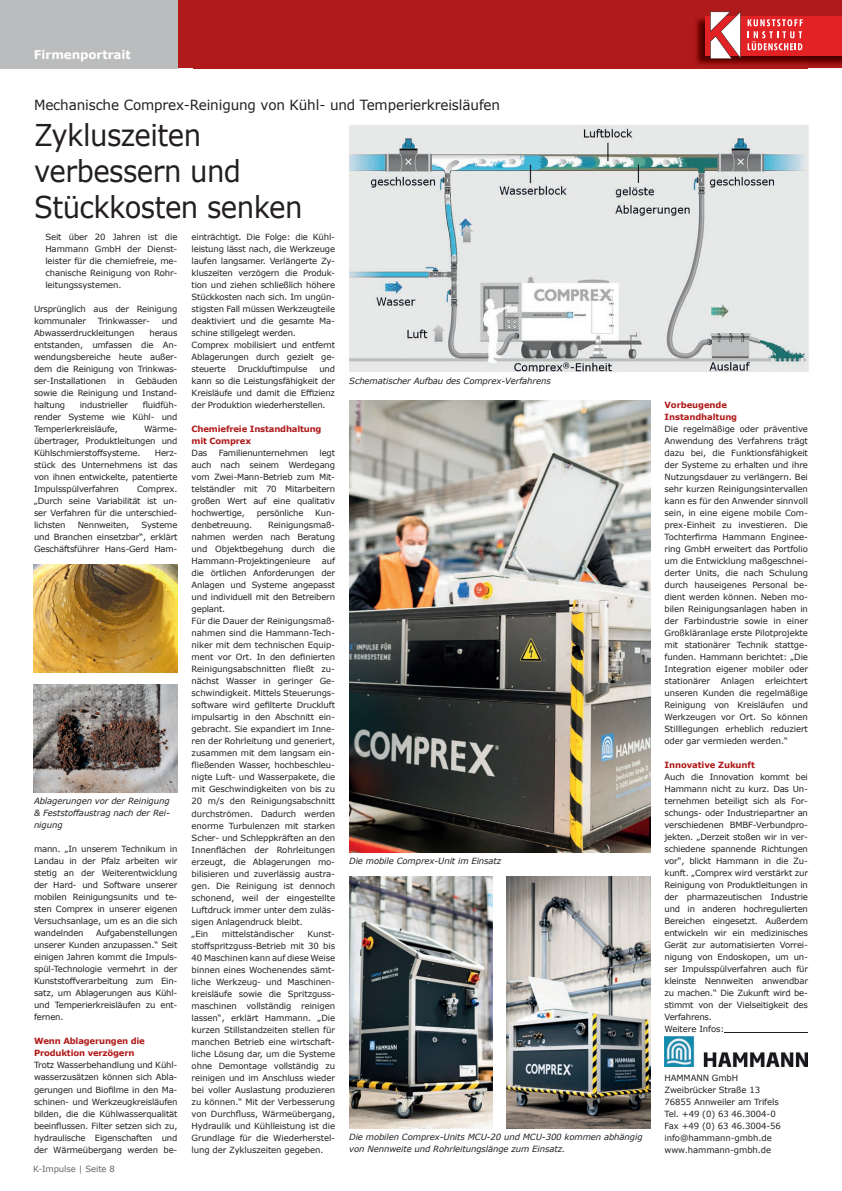
<style>
.page{position:relative;width:842px;height:1191px;background:#fff}
.page>*{position:absolute;margin:0;border:0;box-sizing:border-box;transform-origin:0 0}
.t1{font:30px/36px "Verdana";letter-spacing:-.02em;color:#231f20;scale:.92 1}
.t2{font:14px "Verdana";letter-spacing:-.01em;color:#231f20}
.t3{font:700 12px "Verdana";letter-spacing:-.01em;color:#fff}
.t4{font:8.5px/12px "Verdana";letter-spacing:-.02em;color:#231f20;text-align:justify}
.t5{font:italic 8.5px/12px "Verdana";letter-spacing:-.01em;color:#231f20;text-align:justify}
.t6{font:700 8.5px/12px "Verdana";letter-spacing:-.02em;color:#b01a1a}
.t7{font:8.5px "Verdana";letter-spacing:-.01em;color:#656768}
</style>
<div class="page">
<div style="left:177px;top:0;width:665px;height:68px;background:#b01a1a"></div>
<div style="left:0;top:0;width:177px;height:68px;background:#bbbcbd"></div>
<div style="left:194px;top:53px;width:614px;height:15px;background:#b01a1a"></div>
<img style="left:694px;top:16px;width:148px;height:51px">
<img style="left:694px;top:53px;width:114px;height:14px">
<div style="left:705px;top:16px;width:137px;height:40px;background:#e32226"></div>
<svg style="left:710px;top:11px;width:31px;height:48px"></svg>
<svg style="left:748px;top:19px;width:55px;height:31px"></svg>
<hr style="left:724px;top:1031px;width:84px;height:1px;background:#231f20">
<img style="left:349px;top:125px;width:460px;height:247px">
<img style="left:34px;top:684px;width:143px;height:108px">
<img style="left:34px;top:564px;width:143px;height:108px">
<img style="left:349px;top:876px;width:144px;height:252px">
<img style="left:507px;top:876px;width:143px;height:252px">
<img style="left:349px;top:400px;width:301px;height:452px">
<img style="left:665px;top:1036px;width:143px;height:30px">
<h3 class="t3" style="left:34px;top:46px;width:99px">Firmenportrait</h3>
<h2 class="t2" style="left:34px;top:95px;width:468px">Mechanische Comprex-Reinigung von Kühl- und Temperierkreisläufen</h2>
<h1 class="t1" style="left:34px;top:116px;width:293px">Zykluszeiten verbessern und<br>Stückkosten senken</h1>
<p class="t4" style="left:45px;top:231px;width:134px">Seit über 20 Jahren ist die Hammann GmbH der Dienst&shy;leister für die chemiefreie, me&shy;chanische Reinigung von Rohr&shy;leitungssystemen.</p>
<p class="t4" style="left:34px;top:303px;width:145px">Ursprünglich aus der Reinigung kommunaler</p>
<p class="t4" style="left:98px;top:315px;width:54px">Trinkwasser-</p>
<p class="t4" style="left:162px;top:315px;width:17px">und</p>
<p class="t4" style="left:34px;top:327px;width:102px">Abwasserdruckleitungen</p>
<p class="t4" style="left:34px;top:327px;width:145px;text-indent:115px">heraus entstanden, umfassen die An&shy;wendungsbereiche heute außer&shy;dem die Reinigung von Trinkwas&shy;ser-Installationen</p>
<p class="t4" style="left:34px;top:375px;width:145px;text-indent:101px">Gebäuden sowie die Reinigung und Instand&shy;haltung</p>
<p class="t4" style="left:117px;top:375px;width:9px">in</p>
<p class="t4" style="left:34px;top:399px;width:145px;text-indent:109px">fluidfüh&shy;render Systeme wie Kühl- und Temperierkreisläufe,</p>
<p class="t4" style="left:80px;top:399px;width:50px">industrieller</p>
<p class="t4" style="left:34px;top:423px;width:145px;text-indent:110px">Wärme&shy;übertrager, Produktleitungen und Kühlschmierstoffsysteme.</p>
<p class="t4" style="left:34px;top:447px;width:145px;text-indent:121px">Herz&shy;stück des Unternehmens ist das von ihnen entwickelte, patentierte Impulsspülverfahren</p>
<p class="t4" style="left:34px;top:483px;width:145px;text-indent:103px">Comprex. „Durch seine Variabilität ist un&shy;ser Verfahren für die unterschied&shy;lichsten</p>
<p class="t4" style="left:34px;top:519px;width:145px;text-indent:108px">Systeme und Branchen einsetzbar“, erklärt Geschäftsführer Hans-Gerd Ham-</p>
<p class="t4" style="left:78px;top:519px;width:53px">Nennweiten,</p>
<p class="t5" style="left:34px;top:795px;width:137px">Ablagerungen vor der Reinigung &amp; Feststoffaustrag nach der Rei&shy;nigung</p>
<p class="t4" style="left:34px;top:843px;width:145px">mann. „In unserem Technikum in Landau in der Pfalz arbeiten wir stetig an der Weiterentwicklung der Hard- und Software unserer mobilen Reinigungsunits und te&shy;sten Comprex in unserer eigenen Versuchsanlage, um es an die sich wandelnden</p>
<p class="t4" style="left:34px;top:927px;width:145px;text-indent:62px">Aufgabenstellungen unserer Kunden anzupassen.“ Seit einigen Jahren kommt die Impuls&shy;spül-Technologie vermehrt in der Kunststoffverarbeitung zum Ein&shy;satz, um Ablagerungen aus Kühl&shy;und Temperierkreisläufen zu ent&shy;fernen.</p>
<p class="t6" style="left:34px;top:1035px;width:112px">Wenn Ablagerungen die<br>Produktion verzögern</p>
<p class="t4" style="left:34px;top:1059px;width:145px">Trotz Wasserbehandlung und Kühl&shy;wasserzusätzen können sich Abla&shy;gerungen und Biofilme in den Ma&shy;schinen- und Werkzeugkreisläufen bilden, die die Kühlwasserqualität beeinflussen. Filter setzen sich zu, hydraulische Eigenschaften und der Wärmeübergang werden be-</p>
<p class="t7" style="left:33px;top:1163px;width:83px">K-Impulse | Seite 8</p>
<p class="t4" style="left:192px;top:231px;width:145px;text-align:left">einträchtigt. Die Folge: die Kühl&shy;leistung lässt nach, die Werkzeuge laufen langsamer. Verlängerte Zy&shy;kluszeiten verzögern die Produk&shy;tion und ziehen schließlich höhere<br>Stückkosten nach sich. Im ungün&shy;stigsten Fall müssen Werkzeugteile deaktiviert und die gesamte Ma&shy;schine stillgelegt werden.<br>Comprex mobilisiert und entfernt<br>Ablagerungen durch gezielt ge&shy;steuerte</p>
<p class="t4" style="left:238px;top:363px;width:71px">Druckluftimpulse</p>
<p class="t4" style="left:192px;top:363px;width:145px;text-indent:128px">und kann so die Leistungsfähigkeit der Kreisläufe und damit die Effizienz der Produktion wiederherstellen.</p>
<p class="t6" style="left:192px;top:423px;width:131px">Chemiefreie Instandhaltung mit Comprex</p>
<p class="t4" style="left:192px;top:447px;width:17px">Das</p>
<p class="t4" style="left:219px;top:447px;width:91px">Familienunternehmen</p>
<p class="t4" style="left:192px;top:447px;width:145px;text-indent:128px">legt auch nach seinem Werdegang vom Zwei-Mann-Betrieb zum Mit&shy;telständler mit 70 Mitarbeitern großen Wert auf eine qualitativ hochwertige,</p>
<p class="t4" style="left:257px;top:507px;width:48px">persönliche</p>
<p class="t4" style="left:315px;top:507px;width:21px">Kun-</p>
<p class="t4" style="left:192px;top:519px;width:145px;text-indent:77px">Reinigungsmaß&shy;nahmen werden nach Beratung und Objektbegehung durch die Hammann-Projektingenieure</p>
<p class="t4" style="left:192px;top:519px;width:62px">denbetreuung.</p>
<p class="t4" style="left:192px;top:555px;width:145px;text-align:left;text-indent:130px">auf die örtlichen Anforderungen der<br>Anlagen und Systeme angepasst und individuell mit den Betreibern geplant.<br>Für die Dauer der Reinigungsmaß&shy;nahmen sind die Hammann-Tech&shy;niker mit dem technischen Equip&shy;ment vor Ort. In den definierten<br>Reinigungsabschnitten fließt zu&shy;nächst Wasser in geringer Ge&shy;schwindigkeit. Mittels Steuerungs&shy;software wird gefilterte Druckluft impulsartig in den Abschnitt ein&shy;gebracht. Sie expandiert im Inne&shy;ren der Rohrleitung und generiert, zusammen mit dem langsam ein&shy;fließenden Wasser, hochbeschleu&shy;nigte Luft- und Wasserpakete, die mit Geschwindigkeiten von bis zu<br>20 m/s den Reinigungsabschnitt durchströmen. Dadurch werden enorme Turbulenzen mit starken<br>Scher- und Schleppkräften an den<br>Innenflächen der Rohrleitungen erzeugt, die Ablagerungen mo&shy;bilisieren und zuverlässig austra&shy;gen. Die Reinigung ist dennoch schonend, weil der eingestellte<br>Luftdruck immer unter dem zuläs&shy;sigen Anlagendruck bleibt.<br>„Ein</p>
<p class="t4" style="left:222px;top:927px;width:74px">mittelständischer</p>
<p class="t4" style="left:192px;top:927px;width:145px;text-indent:116px">Kunst&shy;stoffspritzguss-Betrieb mit 30 bis 40 Maschinen kann auf diese Weise binnen eines Wochenendes sämt&shy;liche Werkzeug- und Maschinen&shy;kreisläufe sowie die Spritzguss&shy;maschinen vollständig reinigen lassen“, erklärt Hammann. „Die kurzen Stillstandzeiten stellen für manchen Betrieb eine wirtschaft&shy;liche Lösung dar, um die Systeme ohne Demontage vollständig zu reinigen und im Anschluss wieder bei voller Auslastung produzieren zu können.“ Mit der Verbesserung von Durchfluss, Wärmeübergang, Hydraulik und Kühlleistung ist die Grundlage für die Wiederherstel&shy;lung der Zykluszeiten gegeben.</p>
<p class="t5" style="left:349px;top:375px;width:203px">Schematischer Aufbau des Comprex-Verfahrens</p>
<p class="t5" style="left:349px;top:855px;width:154px">Die mobile Comprex-Unit im Einsatz</p>
<p class="t5" style="left:349px;top:1131px;width:295px">Die mobilen Comprex-Units MCU-20 und MCU-300 kommen abhängig von Nennweite und Rohrleitungslänge zum Einsatz.</p>
<p class="t6" style="left:664px;top:399px;width:74px">Vorbeugende<br>Instandhaltung</p>
<p class="t4" style="left:664px;top:423px;width:145px">Die regelmäßige oder präventive Anwendung des Verfahrens trägt dazu bei, die Funktionsfähigkeit der Systeme zu erhalten und ihre Nutzungsdauer zu verlängern. Bei sehr kurzen Reinigungsintervallen kann es für den Anwender sinnvoll sein, in eine eigene mobile Com&shy;prex-Einheit zu investieren. Die Tochterfirma Hammann Enginee&shy;ring GmbH erweitert das Portfolio um die Entwicklung maßgeschnei&shy;derter Units, die nach Schulung durch hauseigenes Personal be&shy;dient werden können. Neben mo&shy;bilen Reinigungsanlagen haben in der Farbindustrie sowie in einer Großkläranlage erste Pilotprojekte mit stationärer Technik stattge&shy;funden. Hammann berichtet: „Die Integration eigener mobiler oder stationärer Anlagen erleichtert unseren Kunden die regelmäßige Reinigung von Kreisläufen und Werkzeugen vor Ort. So können Stilllegungen erheblich reduziert oder gar vermieden werden.“</p>
<p class="t6" style="left:664px;top:759px;width:92px">Innovative Zukunft</p>
<p class="t4" style="left:664px;top:771px;width:145px;text-align:left">Auch die Innovation kommt bei<br>Hammann nicht zu kurz. Das Un&shy;ternehmen beteiligt sich als For&shy;schungs- oder Industriepartner an verschiedenen BMBF-Verbundpro&shy;jekten. „Derzeit stoßen wir in ver&shy;schiedene spannende Richtungen vor“, blickt Hammann in die Zu&shy;kunft. „Comprex wird verstärkt zur<br>Reinigung von Produktleitungen in der pharmazeutischen Industrie und in anderen hochregulierten<br>Bereichen eingesetzt. Außerdem entwickeln wir ein medizinisches<br>Gerät zur automatisierten Vorrei&shy;nigung von Endoskopen, um un&shy;ser Impulsspülverfahren auch für kleinste Nennweiten anwendbar zu machen.“ Die Zukunft wird be&shy;stimmt von der Vielseitigkeit des<br>Verfahrens.<br>Weitere Infos:</p>
<p class="t4" style="left:664px;top:1071px;width:118px;text-align:left">HAMMANN GmbH<br>Zweibrücker Straße 13<br>76855 Annweiler am Trifels<br>Tel. +49 (0) 63 46.3004-0<br>Fax +49 (0) 63 46.3004-56 info@hammann-gmbh.de www.hammann-gmbh.de</p>
</div>
